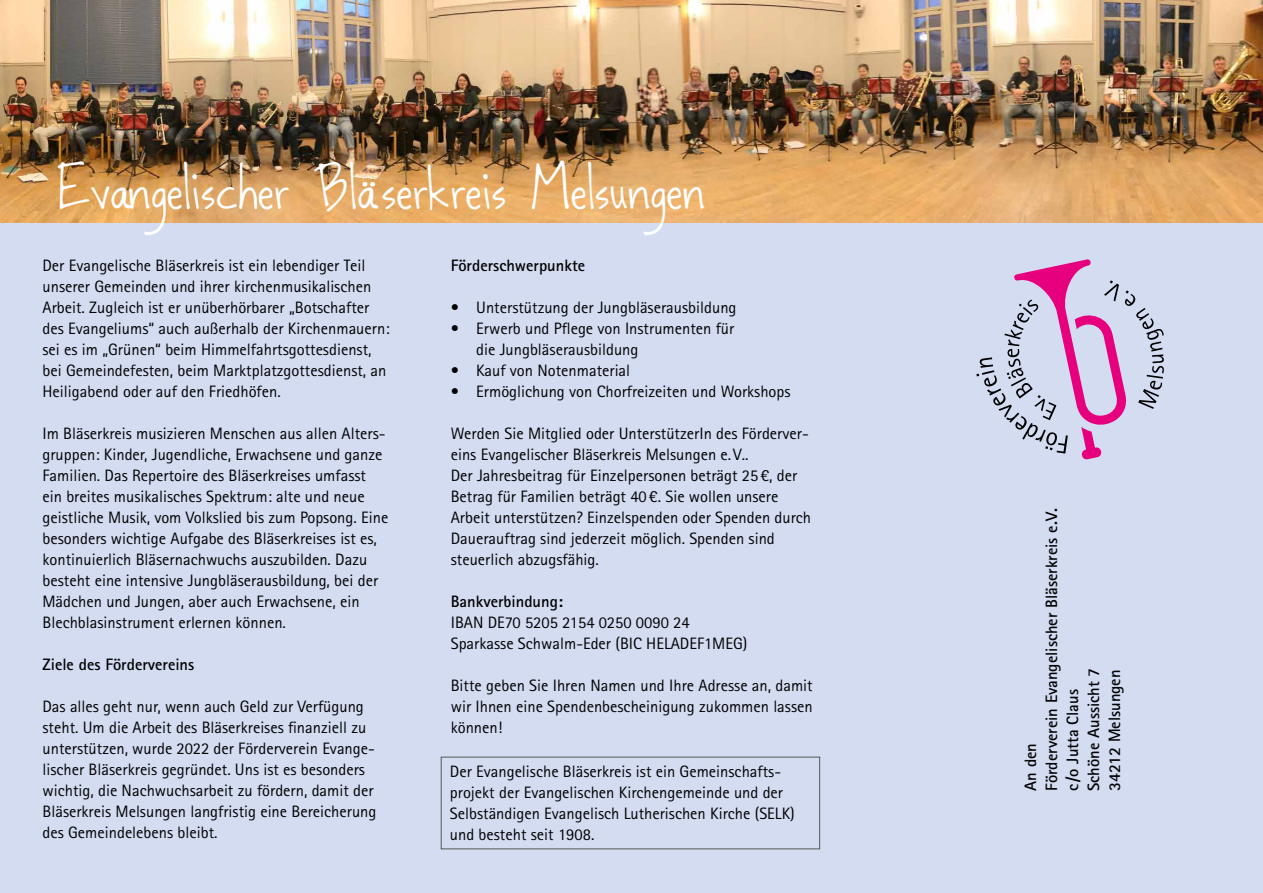
<style>
.page{position:relative;width:1263px;height:893px;background:#fff}
.page>*{position:absolute;margin:0;border:0;box-sizing:border-box;transform-origin:0 0}
.t1{font:48px "Dancinginthe Minefields";color:#fff}
.t2{font:16.5px/21px "Rotis Sans Serif Pro";color:#000}
.t3{font:700 16.5px/21px "Rotis Sans Serif Pro";color:#000}
</style>
<div class="page">
<div style="left:0;top:192px;width:1263px;height:701px;background:#d3dcf1"></div>
<img style="left:0;top:0;width:1263px;height:222px">
<div style="left:441px;top:757px;width:379px;height:92px;border:1px solid #575756"></div>
<svg style="left:976px;top:259px;width:188px;height:200px"></svg>
<h1 class="t1" style="left:57px;top:164px;width:650px">Evangelischer Bläserkreis Melsungen</h1>
<p class="t2" style="left:43px;top:255px;width:349px">Der Evangelische Bläserkreis ist ein lebendiger Teil unserer Gemeinden und ihrer kirchenmusikalischen Arbeit. Zugleich ist er unüberhörbarer „Botschafter des Evangeliums“ auch außerhalb der Kirchenmauern: sei es im „Grünen“ beim Himmelfahrtsgottesdienst, bei Gemeindefesten, beim Marktplatzgottesdienst, an Heiligabend oder auf den Friedhöfen.</p>
<p class="t2" style="left:43px;top:423px;width:347px">Im Bläserkreis musizieren Menschen aus allen Alters&shy;gruppen: Kinder, Jugendliche, Erwachsene und ganze Familien. Das Repertoire des Bläserkreises umfasst ein breites musikalisches Spektrum: alte und neue geistliche Musik, vom Volkslied bis zum Popsong. Eine besonders wichtige Aufgabe des Bläserkreises ist es, kontinuierlich Bläsernachwuchs auszubilden. Dazu besteht eine intensive Jungbläserausbildung, bei der Mädchen und Jungen, aber auch Erwachsene, ein Blechblasinstrument erlernen können.</p>
<p class="t3" style="left:43px;top:654px;width:153px">Ziele des Fördervereins</p>
<p class="t2" style="left:43px;top:696px;width:335px">Das alles geht nur, wenn auch Geld zur Verfügung steht. Um die Arbeit des Bläserkreises finanziell zu unterstützen, wurde 2022 der Förderverein Evange&shy;lischer Bläserkreis gegründet. Uns ist es besonders wichtig, die Nachwuchsarbeit zu fördern, damit der Bläserkreis Melsungen langfristig eine Bereicherung des Gemeindelebens bleibt.</p>
<p class="t3" style="left:451px;top:255px;width:136px">Förderschwerpunkte</p>
<p class="t2" style="left:451px;top:297px;width:287px">• Unterstützung der Jungbläserausbildung</p>
<p class="t2" style="left:476px;top:318px;width:260px;text-indent:-26px">• - Erwerb und Pflege von Instrumenten für die Jungbläserausbildung</p>
<p class="t2" style="left:451px;top:360px;width:181px">• Kauf von Notenmaterial</p>
<p class="t2" style="left:451px;top:381px;width:341px">• Ermöglichung von Chorfreizeiten und Workshops</p>
<p class="t2" style="left:451px;top:423px;width:362px">Werden Sie Mitglied oder UnterstützerIn des Förderver&shy;eins Evangelischer Bläserkreis Melsungen e.V..<br>Der Jahresbeitrag für Einzelpersonen beträgt 25€, der Betrag für Familien beträgt 40€. Sie wollen unsere Arbeit unterstützen? Einzelspenden oder Spenden durch Dauerauftrag sind jederzeit möglich. Spenden sind steuerlich abzugsfähig.</p>
<p class="t3" style="left:451px;top:591px;width:114px">Bankverbindung:</p>
<p class="t2" style="left:451px;top:612px;width:298px">IBAN DE70 5205 2154 0250 0090 24<br>Sparkasse Schwalm-Eder (BIC HELADEF1MEG)</p>
<p class="t2" style="left:451px;top:675px;width:363px;text-align:justify">Bitte geben Sie Ihren Namen und Ihre Adresse an, damit wir Ihnen eine Spendenbescheinigung zukommen lassen können!</p>
<p class="t2" style="left:450px;top:761px;width:346px">Der Evangelische Bläserkreis ist ein Gemeinschafts&shy;projekt der Evangelischen Kirchengemeinde und der Selbständigen Evangelisch Lutherischen Kirche (SELK) und besteht seit 1908.</p>
<p class="t3" style="left:1020px;top:791px;width:284px;rotate:-90deg">An den<br>Förderverein Evangelischer Bläserkreis e.V. c /o Jutta Claus<br>Schöne Aussicht 7<br>34212 Melsungen</p>
</div>
